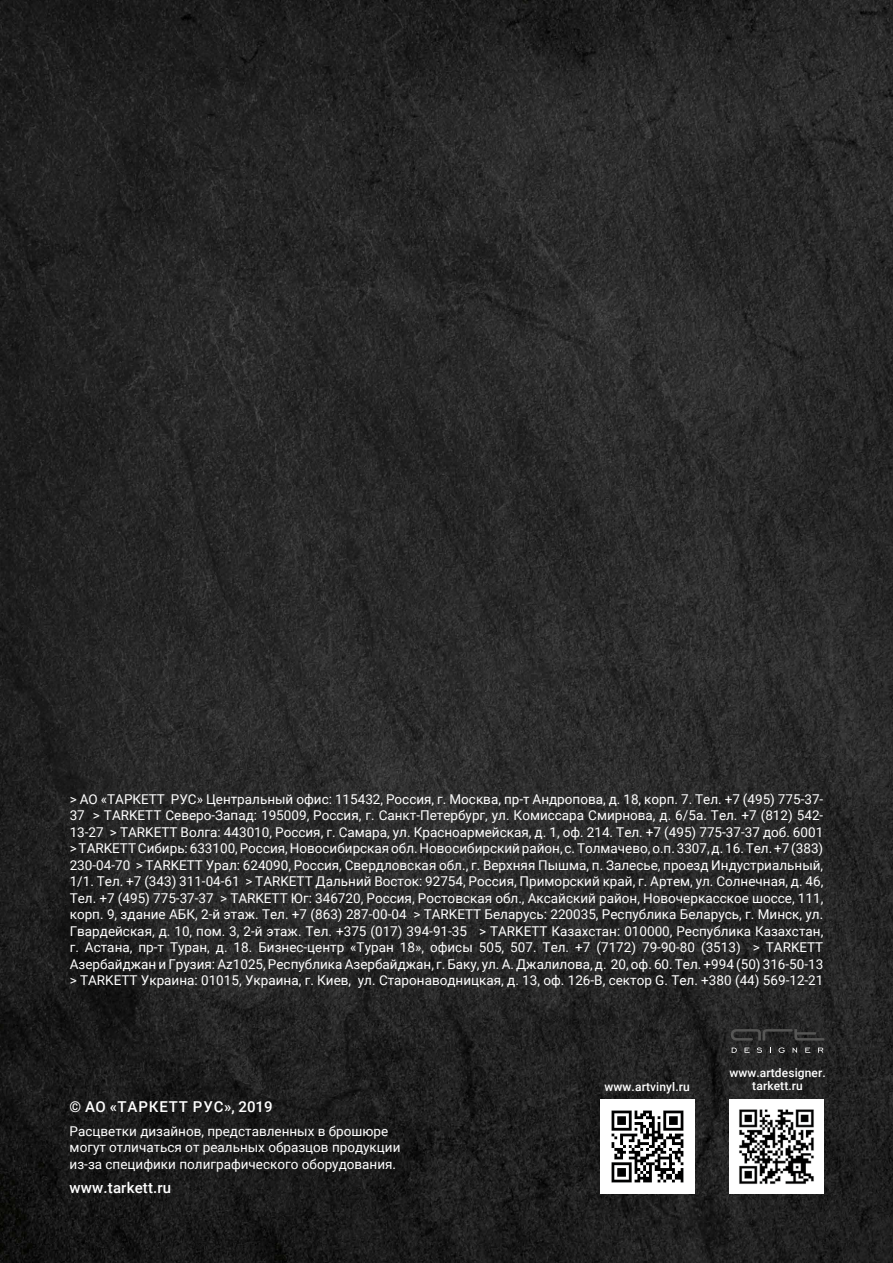
<style>
.page{position:relative;width:893px;height:1263px;background:#fff}
.page>*{position:absolute;margin:0;border:0;box-sizing:border-box;transform-origin:0 0}
.t1{font:500 15px "Roboto";letter-spacing:.06em;color:#fff}
.t2{font:500 15px "Roboto";letter-spacing:.01em;color:#fff}
.t3{font:13.5px/16.5px "Roboto";color:#fff}
.t4{font:500 12px/13.5px "Roboto";letter-spacing:.01em;color:#fff;text-align:center}
</style>
<div class="page">
<img style="left:0;top:0;width:893px;height:1263px">
<img style="left:600px;top:1100px;width:94px;height:93px">
<img style="left:730px;top:1100px;width:93px;height:93px">
<svg style="left:731px;top:1029px;width:93px;height:11px"></svg>
<svg style="left:732px;top:1047px;width:5px;height:6px"></svg>
<svg style="left:744px;top:1047px;width:6px;height:6px"></svg>
<svg style="left:757px;top:1047px;width:5px;height:6px"></svg>
<svg style="left:778px;top:1047px;width:7px;height:6px"></svg>
<svg style="left:793px;top:1047px;width:4px;height:6px"></svg>
<svg style="left:805px;top:1047px;width:5px;height:6px"></svg>
<svg style="left:818px;top:1048px;width:5px;height:5px"></svg>
<p class="t3" style="left:70px;top:790px;width:755px;text-align:justify">&gt; AO «ТАРКЕТТ РУС» Центральный офис: 115432, Россия, г. Москва, пр-т Андропова, д. 18, корп. 7. Тел. +7 (495) 775-37- 37 &gt; TARKETT Северо-Запад: 195009, Россия, г. Санкт-Петербург, ул. Комиссара Смирнова, д. 6/5а. Тел. +7 (812) 542- 13-27 &gt; TARKETT Волга: 443010, Россия, г. Самара, ул. Красноармейская, д. 1, оф. 214. Тел. +7 (495) 775-37-37 доб. 6001 &gt; TARKETT Сибирь: 633100, Россия, Новосибирская обл. Новосибирский район, с. Толмачево, о.п. 3307, д. 16. Тел. +7 (383)<br>230-04-70 &gt; TARKETT Урал: 624090, Россия, Свердловская обл., г. Верхняя Пышма, п. Залесье, проезд Индустриальный, 1/1. Тел. +7 (343) 311-04-61 &gt; TARKETT Дальний Восток: 92754, Россия, Приморский край, г. Артем, ул. Солнечная, д. 46, Тел. +7 (495) 775-37-37 &gt; TARKETT Юг: 346720, Россия, Ростовская обл., Аксайский район, Новочеркасское шоссе, 111, корп. 9, здание АБК, 2-й этаж. Тел. +7 (863) 287-00-04 &gt; TARKETT Беларусь: 220035, Республика Беларусь, г. Минск, ул.<br>Гвардейская, д. 10, пом. 3, 2-й этаж. Тел. +375 (017) 394-91-35 &gt; TARKETT Казахстан: 010000, Республика Казахстан, г. Астана, пр-т Туран, д. 18. Бизнес-центр «Туран 18», офисы 505, 507. Тел. +7 (7172) 79-90-80 (3513) &gt; TARKETT Азербайджан и Грузия: Az1025, Республика Азербайджан, г. Баку, ул. А. Джалилова, д. 20, оф. 60. Тел. +994 (50) 316-50-13 &gt; TARKETT Украина: 01015, Украина, г. Киев, ул. Старонаводницкая, д. 13, оф. 126-В, сектор G. Тел. +380 (44) 569-12-21</p>
<p class="t1" style="left:70px;top:1096px;width:204px">© АО «ТАРКЕТТ РУС», 2019</p>
<p class="t3" style="left:70px;top:1122px;width:332px">Расцветки дизайнов, представленных в брошюре могут отличаться от реальных образцов продукции из-за специфики полиграфического оборудования.</p>
<p class="t2" style="left:70px;top:1177px;width:103px">www.tarkett.ru</p>
<p class="t4" style="left:604px;top:1079px;width:87px">www.artvinyl.ru</p>
<p class="t4" style="left:729px;top:1065px;width:98px">www.artdesigner. tarkett.ru</p>
</div>
